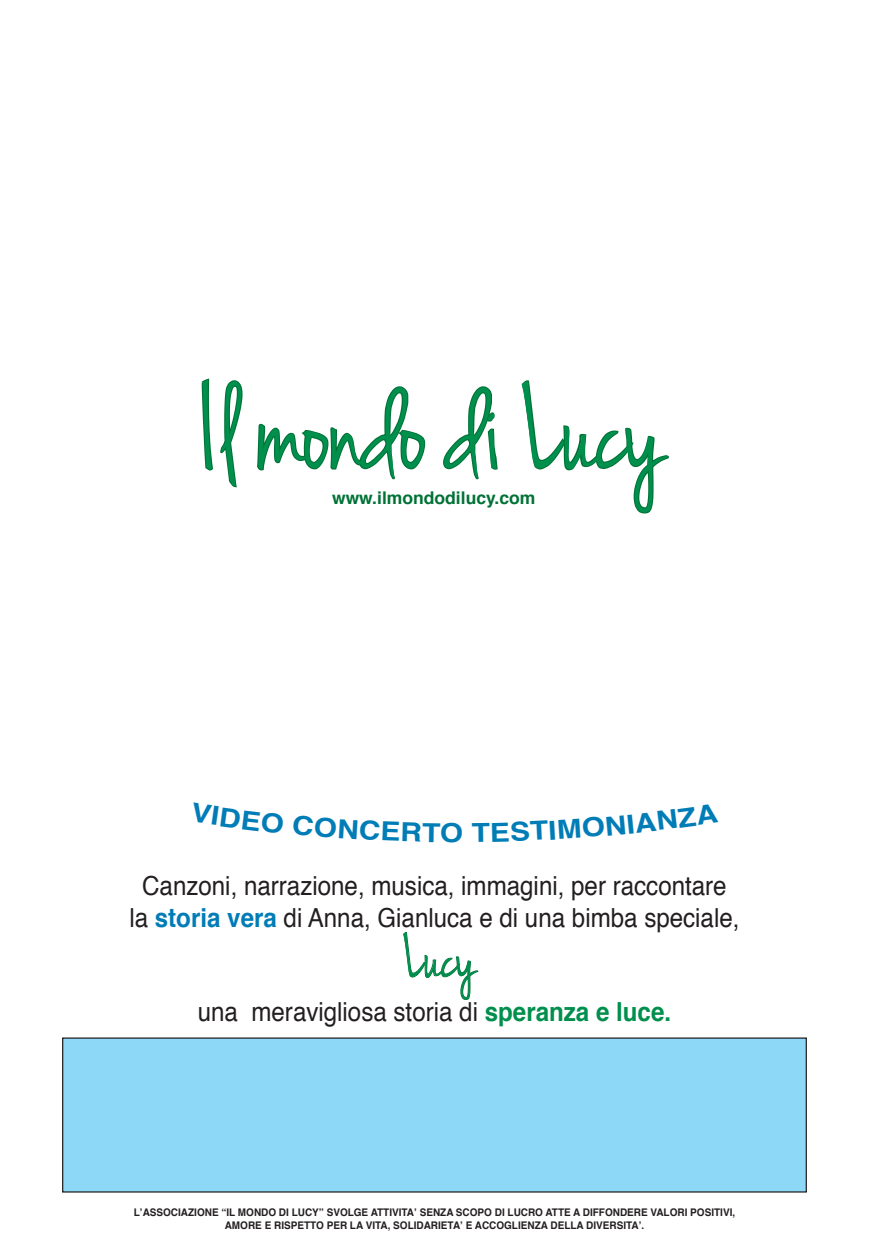
<style>
.page{position:relative;width:869px;height:1241px;background:#fff}
.page>*{position:absolute;margin:0;border:0;box-sizing:border-box;transform-origin:0 0}
.t1{font:125.04px "Jenna Sue";color:#008f4d}
.t2{font:63.88px "Jenna Sue";color:#008f4d}
.t3{font:26.25px/31.5px "Helvetica";color:#231f20;text-align:center;scale:.92 1}
.t4{font:700 26.25px "Helvetica";color:#007cb6;scale:1.14 1}
.t5{font:700 17.5px "Helvetica";color:#007236}
.t6{font:700 10.5px/13.1px "Helvetica";color:#231f20;text-align:center;scale:.95 1}
.s1{font-weight:700;color:#007cb6}
.s2{font-weight:700;color:#008f4d}
</style>
<div class="page">
<svg style="left:201px;top:378px;width:42px;height:110px"></svg>
<svg style="left:257px;top:386px;width:169px;height:94px"></svg>
<svg style="left:443px;top:386px;width:55px;height:94px"></svg>
<svg style="left:521px;top:380px;width:148px;height:134px"></svg>
<svg style="left:403px;top:932px;width:75px;height:68px"></svg>
<div style="left:63px;top:1037px;width:742px;height:154px;background:#8dd7f7"></div>
<h1 class="t1" style="left:203px;top:365px;width:463px">Il mondo di Lucy</h1>
<h3 class="t5" style="left:332px;top:484px;width:205px">www.ilmondodilucy.com</h3>
<h3 class="t4" style="left:440px;top:811px;width:22px">O</h3>
<h3 class="t3" style="left:129px;top:870px;width:664px">Canzoni, narrazione, musica, immagini, per raccontare<br>la <span class="s1">storia vera</span> di Anna, Gianluca e di una bimba speciale,</h3>
<h2 class="t2" style="left:403px;top:924px;width:75px">Lucy</h2>
<h3 class="t3" style="left:198px;top:996px;width:515px">una meravigliosa storia di <span class="s2">speranza e luce.</span></h3>
<p class="t6" style="left:134px;top:1205px;width:634px">L’ASSOCIAZIONE “IL MONDO DI LUCY” SVOLGE ATTIVITA’ SENZA SCOPO DI LUCRO ATTE A DIFFONDERE VALORI POSITIVI,<br>AMORE E RISPETTO PER LA VITA, SOLIDARIETA’ E ACCOGLIENZA DELLA DIVERSITA’.</p>
</div>
